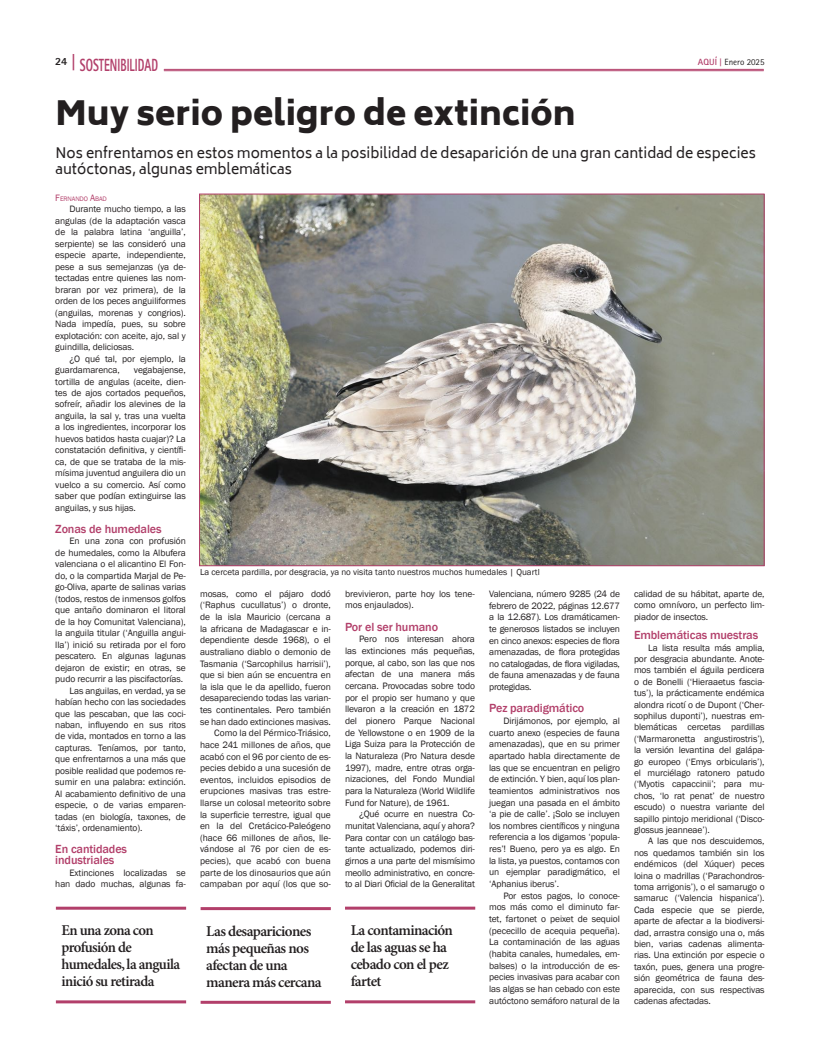
<style>
.page{position:relative;width:820px;height:1049px;background:#fff}
.page>*{position:absolute;margin:0;border:0;box-sizing:border-box;transform-origin:0 0}
.t1{font:900 33px "Biryani";color:#231f20}
.t2{font:800 17.6px "Rotis Sans Serif Std";color:#b23f6a;scale:.64 1}
.t3{font:600 15px/17px "Minion Pro";letter-spacing:-.04em;color:#231f20}
.t4{font:14px/16.8px "Biryani";color:#231f20}
.t5{font:500 12.1px/11.1px "Franklin Gothic";letter-spacing:-.01em;color:#b23f6a}
.t6{font:800 11px "Rotis Sans Serif Std";color:#231f20}
.t7{font:9.5px/11.6px "Franklin Gothic";letter-spacing:-.01em;color:#231f20;text-align:justify}
.t8{font:9px "Franklin Gothic";color:#231f20}
.t9{font:9px "Rotis Sans Serif Std";color:#231f20}
.t10{font:6.7px "Franklin Gothic";letter-spacing:-.015em;color:#b23f6a}
.s1{font-size:18.2px}
.s2{font-weight:700;color:#b23f6a}
.s3{font-family:"Rotis Serif Std";font-weight:700;color:#b23f6a}
.s4{font-size:9.5px}
</style>
<div class="page">
<img style="left:201px;top:196px;width:561px;height:368px">
<hr style="left:56px;top:907px;width:130px;height:3px;background:#b23f6a">
<hr style="left:56px;top:1000px;width:130px;height:3px;background:#b23f6a">
<hr style="left:200px;top:907px;width:131px;height:3px;background:#b23f6a">
<hr style="left:200px;top:1001px;width:131px;height:3px;background:#b23f6a">
<hr style="left:345px;top:906px;width:130px;height:3px;background:#b23f6a">
<hr style="left:345px;top:1000px;width:130px;height:3px;background:#b23f6a">
<hr style="left:164px;top:69px;width:599px;height:1px;background:#b23f6a">
<hr style="left:164px;top:71px;width:599px;height:1px;background:#b23f6a">
<h2 class="t2" style="left:72px;top:54px;width:136px"><span class="s1">|</span> SOSTENIBILIDAD</h2>
<p class="t6" style="left:55px;top:54px;width:14px">24</p>
<p class="t9" style="left:697px;top:57px;width:68px"><span class="s2">AQUÍ</span> <span class="s3">|</span> Enero 2025</p>
<h1 class="t1" style="left:55px;top:94px;width:521px">Muy serio peligro de extinción</h1>
<h3 class="t4" style="left:55px;top:144px;width:701px">Nos enfrentamos en estos momentos a la posibilidad de desaparición de una gran cantidad de especies autóctonas, algunas emblemáticas</h3>
<p class="t10" style="left:55px;top:194px;width:53px"><span class="s4">F</span>ERNANDO <span class="s4">A</span>BAD</p>
<p class="t7" style="left:55px;top:204px;width:132px;text-indent:14px">Durante mucho tiempo, a las angulas (de la adaptación vasca de la palabra latina ‘anguilla’, serpiente) se las consideró una especie aparte, independiente, pese a sus semejanzas (ya de&shy;tectadas entre quienes las nom&shy;braran por vez primera), de la orden de los peces anguiliformes (anguilas, morenas y congrios).<br>Nada impedía, pues, su sobre explotación: con aceite, ajo, sal y guindilla, deliciosas.</p>
<p class="t7" style="left:55px;top:353px;width:132px;text-indent:14px">¿O qué tal, por ejemplo, la guardamarenca,</p>
<p class="t7" style="left:55px;top:364px;width:132px;text-indent:79px">vegabajense, tortilla de angulas (aceite, dien&shy;tes de ajos cortados pequeños, sofreír, añadir los alevines de la anguila, la sal y, tras una vuelta a los ingredientes, incorporar los huevos batidos hasta cuajar)? La constatación definitiva, y científi&shy;ca, de que se trataba de la mis&shy;mísima juventud anguilera dio un vuelco a su comercio. Así como saber que podían extinguirse las anguilas, y sus hijas.</p>
<p class="t5" style="left:55px;top:523px;width:108px">Zonas de humedales</p>
<p class="t7" style="left:69px;top:535px;width:118px">En una zona con profusión</p>
<p class="t7" style="left:55px;top:547px;width:132px">de humedales, como la Albufera</p>
<p class="t7" style="left:55px;top:558px;width:132px">valenciana o el alicantino El Fon-</p>
<p class="t7" style="left:55px;top:570px;width:132px">do, o la compartida Marjal de Pe-</p>
<p class="t7" style="left:55px;top:581px;width:132px">go-Oliva, aparte de salinas varias</p>
<p class="t7" style="left:55px;top:593px;width:132px">(todos, restos de inmensos golfos</p>
<p class="t7" style="left:55px;top:604px;width:132px">que antaño dominaron el litoral</p>
<p class="t7" style="left:55px;top:616px;width:132px">de la hoy Comunitat Valenciana),</p>
<p class="t7" style="left:55px;top:627px;width:132px">la anguila titular (‘Anguilla angui-</p>
<p class="t7" style="left:55px;top:639px;width:132px">lla’) inició su retirada por el foro</p>
<p class="t7" style="left:55px;top:650px;width:132px">pescatero. En algunas lagunas</p>
<p class="t7" style="left:55px;top:662px;width:132px">dejaron de existir; en otras, se</p>
<p class="t7" style="left:55px;top:673px;width:129px">pudo recurrir a las piscifactorías.</p>
<p class="t7" style="left:69px;top:685px;width:118px">Las anguilas, en verdad, ya se</p>
<p class="t7" style="left:55px;top:696px;width:132px">habían hecho con las sociedades</p>
<p class="t7" style="left:55px;top:708px;width:132px">que las pescaban, que las coci-</p>
<p class="t7" style="left:55px;top:719px;width:132px">naban, influyendo en sus ritos</p>
<p class="t7" style="left:55px;top:731px;width:132px">de vida, montados en torno a las</p>
<p class="t7" style="left:55px;top:742px;width:132px">capturas. Teníamos, por tanto,</p>
<p class="t7" style="left:55px;top:754px;width:132px">que enfrentarnos a una más que</p>
<p class="t7" style="left:55px;top:765px;width:132px">posible realidad que podemos re-</p>
<p class="t7" style="left:55px;top:776px;width:132px">sumir en una palabra: extinción.</p>
<p class="t7" style="left:55px;top:788px;width:132px">Al acabamiento definitivo de una</p>
<p class="t7" style="left:55px;top:799px;width:132px">especie, o de varias emparen-</p>
<p class="t7" style="left:55px;top:811px;width:132px">tadas (en biología, taxones, de</p>
<p class="t7" style="left:55px;top:822px;width:89px">‘táxis’, ordenamiento).</p>
<p class="t5" style="left:55px;top:844px;width:73px">En cantidades industriales</p>
<p class="t7" style="left:55px;top:867px;width:132px;text-align:right">Extinciones localizadas se han dado muchas, algunas fa-</p>
<p class="t8" style="left:200px;top:566px;width:341px">La cerceta pardilla, por desgracia, ya no visita tanto nuestros muchos humedales | Quartl</p>
<p class="t7" style="left:200px;top:588px;width:132px;text-align:right">mosas, como el pájaro dodó (‘Raphus cucullatus’) o dronte, de la isla Mauricio (cercana a la africana de Madagascar e in&shy;dependiente desde 1968), o el australiano diablo o demonio de<br>Tasmania (‘Sarcophilus harrisii’), que si bien aún se encuentra en la isla que le da apellido, fueron desapareciendo todas las varian&shy;tes continentales. Pero también se han dado extinciones masivas.<br>Como la del Pérmico-Triásico, hace 241 millones de años, que acabó con el 96 por ciento de es&shy;pecies debido a una sucesión de eventos, incluidos episodios de erupciones masivas tras estre&shy;llarse un colosal meteorito sobre la superficie terrestre, igual que en la del Cretácico-Paleógeno (hace 66 millones de años, lle&shy;vándose al 76 por cien de es&shy;pecies), que acabó con buena parte de los dinosaurios que aún campaban por aquí (los que so-</p>
<p class="t7" style="left:345px;top:588px;width:131px">brevivieron, parte hoy los tene&shy;mos enjaulados).</p>
<p class="t7" style="left:489px;top:588px;width:132px">Valenciana, número 9285 (24 de febrero de 2022, páginas 12.677 a la 12.687). Los dramáticamen&shy;te generosos listados se incluyen en cinco anexos: especies de flora amenazadas, de flora protegidas no catalogadas, de flora vigiladas, de fauna amenazadas y de fauna protegidas.</p>
<p class="t5" style="left:489px;top:703px;width:97px">Pez paradigmático</p>
<p class="t7" style="left:489px;top:715px;width:132px;text-indent:14px">Dirijámonos, por ejemplo, al cuarto anexo (especies de fauna amenazadas), que en su primer apartado habla directamente de las que se encuentran en peligro de extinción. Y bien, aquí los plan&shy;teamientos administrativos nos juegan una pasada en el ámbito ‘a pie de calle’. ¡Solo se incluyen los nombres científicos y ninguna referencia a los digamos ‘popula&shy;res’! Bueno, pero ya es algo. En la lista, ya puestos, contamos con un ejemplar paradigmático, el ‘Aphanius iberus’.</p>
<p class="t7" style="left:489px;top:890px;width:132px;text-indent:14px">Por estos pagos, lo conoce&shy;mos más como el diminuto far&shy;tet, fartonet o peixet de sequiol (pececillo de acequia pequeña).<br>La contaminación de las aguas (habita canales, humedales, em&shy;balses) o la introducción de es&shy;pecies invasivas para acabar con las algas se han cebado con este autóctono semáforo natural de la</p>
<p class="t5" style="left:345px;top:621px;width:95px">Por el ser humano</p>
<p class="t7" style="left:345px;top:634px;width:131px;text-indent:14px">Pero nos interesan ahora las extinciones más pequeñas, porque, al cabo, son las que nos afectan de una manera más cercana. Provocadas sobre todo por el propio ser humano y que llevaron a la creación en 1872 del pionero Parque Nacional de Yellowstone o en 1909 de la Liga Suiza para la Protección de la Naturaleza (Pro Natura desde 1997), madre, entre otras orga&shy;nizaciones, del Fondo Mundial para la Naturaleza (World Wildlife Fund for Nature), de 1961.</p>
<p class="t7" style="left:345px;top:809px;width:131px;text-indent:14px">¿Qué ocurre en nuestra Co&shy;munitat Valenciana, aquí y ahora?<br>Para contar con un catálogo bas&shy;tante actualizado, podemos diri&shy;girnos a una parte del mismísimo meollo administrativo, en concre&shy;to al Diari Oficial de la Generalitat</p>
<h3 class="t3" style="left:62px;top:922px;width:120px">En una zona con profusión de humedales, la anguila inició su retirada</h3>
<h3 class="t3" style="left:206px;top:923px;width:117px">Las desapariciones más pequeñas nos afectan de una manera más cercana</h3>
<h3 class="t3" style="left:350px;top:922px;width:104px">La contaminación de las aguas se ha cebado con el pez fartet</h3>
<p class="t7" style="left:633px;top:588px;width:132px">calidad de su hábitat, aparte de, como omnívoro, un perfecto lim&shy;piador de insectos.</p>
<p class="t5" style="left:633px;top:630px;width:126px">Emblemáticas muestras</p>
<p class="t7" style="left:633px;top:642px;width:132px;text-indent:14px">La lista resulta más amplia, por desgracia abundante. Anote&shy;mos también el águila perdicera o de Bonelli (‘Hieraaetus fascia&shy;tus’), la prácticamente endémica alondra ricotí o de Dupont (‘Cher&shy;sophilus duponti’), nuestras em&shy;blemáticas cercetas pardillas (‘Marmaronetta angustirostris’), la versión levantina del galápa&shy;go europeo (‘Emys orbicularis’), el murciélago ratonero patudo (‘Myotis capaccinii’; para mu&shy;chos, ‘lo rat penat’ de nuestro escudo) o nuestra variante del sapillo pintojo meridional (‘Disco&shy;glossus jeanneae’).</p>
<p class="t7" style="left:633px;top:836px;width:132px;text-indent:14px">A las que nos descuidemos, nos quedamos también sin los endémicos (del Xúquer) peces loina o madrillas (‘Parachondros&shy;toma arrigonis’), o el samarugo o samaruc (‘Valencia hispanica’).<br>Cada especie que se pierde, aparte de afectar a la biodiversi&shy;dad, arrastra consigo una o, más bien, varias cadenas alimenta&shy;rias. Una extinción por especie o taxón, pues, genera una progre&shy;sión geométrica de fauna des&shy;aparecida, con sus respectivas cadenas afectadas.</p>
</div>
